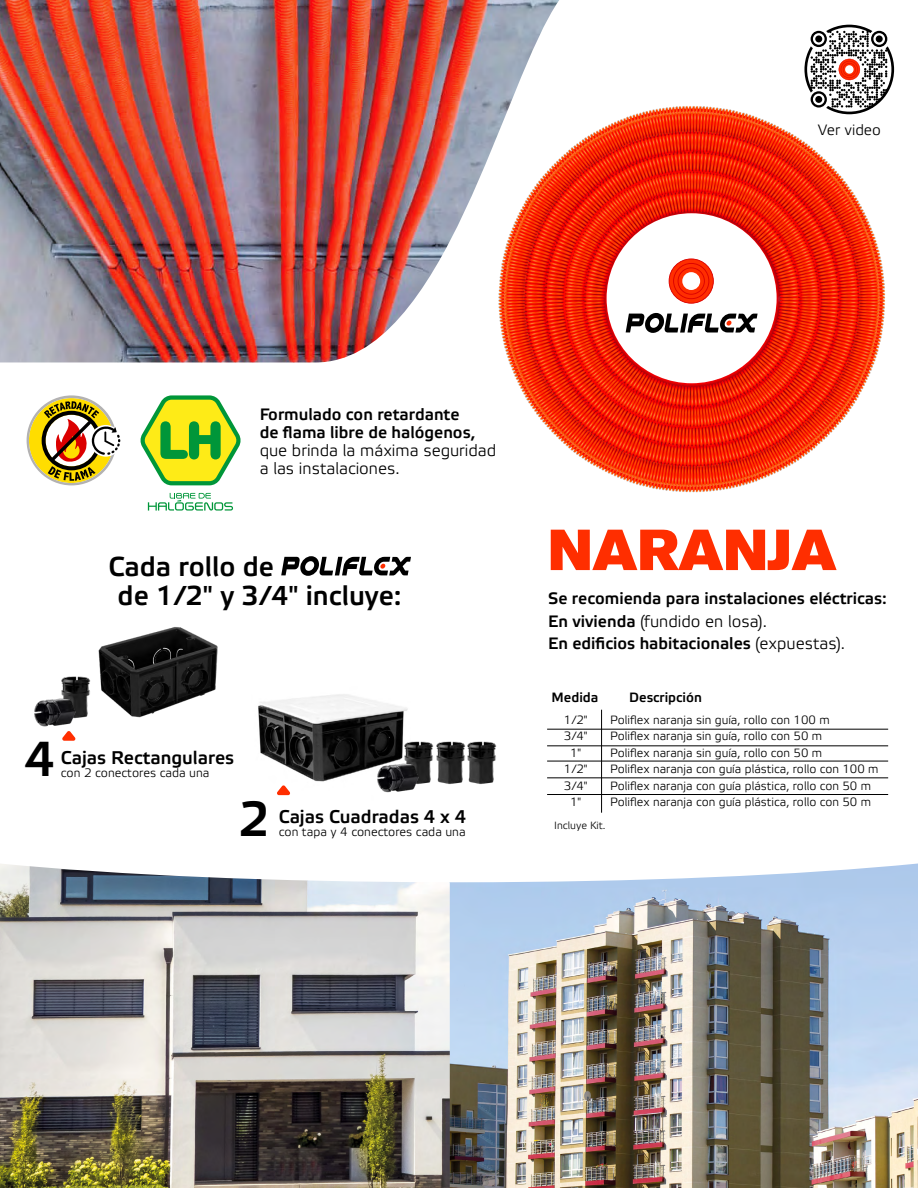
<style>
.page{position:relative;width:918px;height:1188px;background:#fff}
.page>*{position:absolute;margin:0;border:0;box-sizing:border-box;transform-origin:0 0}
.t1{font:57.3px "Akzidenz Grotesk BQ Super";color:#ff2e00}
.t2{font:49.05px "Elektra Medium Pro";color:#000}
.t3{font:700 27.3px "Elektra Light Pro";color:#000}
.t4{font:18.45px "Elektra Medium Pro";color:#000}
.t5{font:16.5px "Elektra Medium Pro";color:#000}
.t6{font:16.5px "Elektra Light Pro";color:#000}
.t7{font:15px "Elektra Light Pro";color:#000}
.t8{font:13.5px "Elektra Medium Pro";color:#000}
.t9{font:12.3px "Elektra Light Pro";color:#000}
.t10{font:12px "Elektra Light Pro";color:#000}
.t11{font:10.5px "Elektra Light Pro";color:#000}
.s1{font-family:"Elektra Medium Pro"}
.s2{font-family:"Elektra Light Pro"}
</style>
<div class="page">
<img style="left:0;top:864px;width:918px;height:324px">
<img style="left:509px;top:106px;width:377px;height:387px">
<div style="left:607px;top:213px;width:170px;height:170px;background:#fff;border-radius:50%"></div>
<svg style="left:669px;top:259px;width:45px;height:45px"></svg>
<svg style="left:626px;top:313px;width:132px;height:20px"></svg>
<img style="left:0;top:0;width:559px;height:362px">
<svg style="left:804px;top:25px;width:90px;height:89px"></svg>
<svg style="left:27px;top:395px;width:93px;height:90px"></svg>
<hr style="left:601px;top:710px;width:1px;height:103px;background:#000">
<hr style="left:547px;top:729px;width:341px;height:1px;background:#000">
<hr style="left:547px;top:746px;width:341px;height:1px;background:#000">
<hr style="left:547px;top:761px;width:341px;height:1px;background:#000">
<hr style="left:547px;top:778px;width:341px;height:1px;background:#000">
<hr style="left:547px;top:794px;width:341px;height:1px;background:#000">
<img style="left:98px;top:627px;width:120px;height:91px">
<img style="left:61px;top:676px;width:30px;height:42px">
<img style="left:34px;top:694px;width:46px;height:33px">
<img style="left:258px;top:694px;width:150px;height:102px">
<img style="left:397px;top:737px;width:32px;height:47px">
<img style="left:429px;top:741px;width:31px;height:43px">
<img style="left:460px;top:741px;width:37px;height:43px">
<img style="left:373px;top:760px;width:50px;height:36px">
<svg style="left:62px;top:731px;width:14px;height:10px"></svg>
<svg style="left:276px;top:785px;width:15px;height:10px"></svg>
<svg style="left:281px;top:556px;width:130px;height:20px"></svg>
<svg style="left:140px;top:395px;width:101px;height:90px"></svg>
<svg style="left:148px;top:493px;width:85px;height:18px"></svg>
<p class="t7" style="left:818px;top:122px;width:65px">Ver video</p>
<p class="t5" style="left:260px;top:406px;width:201px">Formulado con retardante</p>
<p class="t5" style="left:260px;top:424px;width:217px">de flama libre de halógenos,</p>
<p class="t6" style="left:260px;top:442px;width:238px">que brinda la máxima seguridad</p>
<p class="t6" style="left:260px;top:460px;width:141px">a las instalaciones.</p>
<p class="t3" style="left:108px;top:552px;width:167px">Cada rollo de</p>
<p class="t3" style="left:118px;top:581px;width:286px">de 1/2" y 3/4" incluye:</p>
<p class="t2" style="left:25px;top:733px;width:32px">4</p>
<p class="t4" style="left:61px;top:748px;width:175px">Cajas Rectangulares</p>
<p class="t9" style="left:61px;top:766px;width:150px">con 2 conectores cada una</p>
<p class="t2" style="left:239px;top:792px;width:32px">2</p>
<p class="t4" style="left:279px;top:806px;width:189px">Cajas Cuadradas 4 x 4</p>
<p class="t9" style="left:279px;top:825px;width:188px">con tapa y 4 conectores cada una</p>
<p class="t1" style="left:548px;top:517px;width:290px">NARANJA</p>
<p class="t5" style="left:548px;top:590px;width:340px">Se recomienda para instalaciones eléctricas:</p>
<p class="t6" style="left:548px;top:613px;width:220px"><span class="s1">En vivienda</span> (fundido en losa).</p>
<p class="t5" style="left:548px;top:635px;width:298px">En edificios habitacionales <span class="s2">(expuestas).</span></p>
<p class="t8" style="left:552px;top:690px;width:48px">Medida</p>
<p class="t8" style="left:629px;top:690px;width:74px">Descripción</p>
<p class="t10" style="left:564px;top:713px;width:25px">1/2"</p>
<p class="t10" style="left:610px;top:713px;width:221px">Poliflex naranja sin guía, rollo con 100 m</p>
<p class="t10" style="left:564px;top:730px;width:25px">3/4"</p>
<p class="t10" style="left:610px;top:730px;width:214px">Poliflex naranja sin guía, rollo con 50 m</p>
<p class="t10" style="left:570px;top:746px;width:13px">1"</p>
<p class="t10" style="left:610px;top:746px;width:214px">Poliflex naranja sin guía, rollo con 50 m</p>
<p class="t10" style="left:564px;top:763px;width:25px">1/2"</p>
<p class="t10" style="left:610px;top:763px;width:270px">Poliflex naranja con guía plástica, rollo con 100 m</p>
<p class="t10" style="left:564px;top:779px;width:25px">3/4"</p>
<p class="t10" style="left:610px;top:779px;width:263px">Poliflex naranja con guía plástica, rollo con 50 m</p>
<p class="t10" style="left:570px;top:796px;width:13px">1"</p>
<p class="t10" style="left:610px;top:796px;width:263px">Poliflex naranja con guía plástica, rollo con 50 m</p>
<p class="t11" style="left:554px;top:820px;width:53px">Incluye Kit.</p>
</div>
